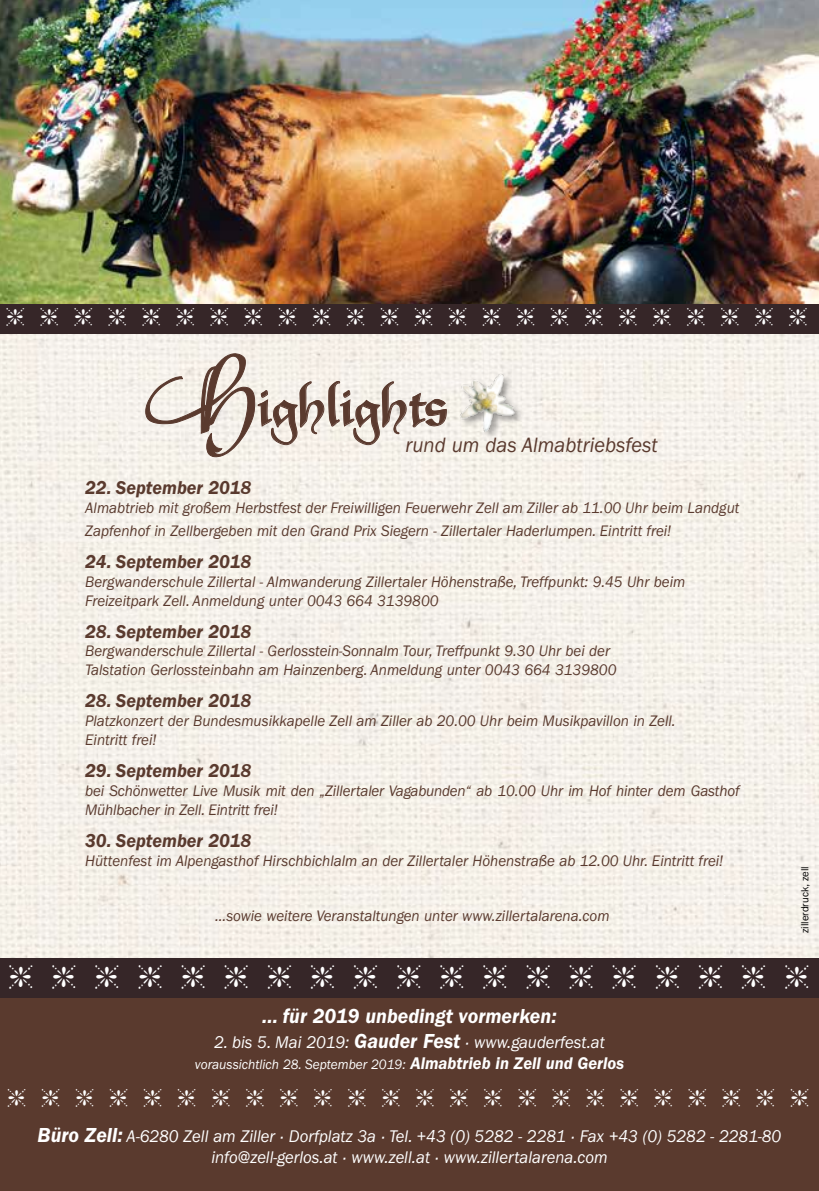
<style>
.page{position:relative;width:819px;height:1191px;background:#fff}
.page>*{position:absolute;margin:0;border:0;box-sizing:border-box;transform-origin:0 0}
.t1{font:51.98px "Xmas Terpiece Swashes";color:#5a3a2e;scale:.9 1}
.t2{font:italic 21.53px "Franklin Gothic LT";color:#5a3a2e;scale:.95 1}
.t3{font:italic 600 21px "Franklin Gothic LT";color:#fff;scale:.95 1}
.t4{font:italic 600 19.25px "Franklin Gothic LT";color:#5a3a2e;scale:.95 1}
.t5{font:italic 17.5px/21px "Franklin Gothic LT";color:#fff;text-align:center;scale:.95 1}
.t6{font:italic 15.75px/18.9px "Franklin Gothic LT";color:#5a3a2e;scale:.95 1}
.t7{font:italic 14px "Franklin Gothic LT";color:#fff;scale:.95 1}
.t8{font:10.5px "Franklin Gothic LT";color:#000}
.s1{font-size:72.1px}
.s2{font-weight:600;font-size:21px}
.s3{font-weight:600;font-size:17.5px}
</style>
<div class="page">
<img style="left:0;top:334px;width:819px;height:624px">
<div style="left:0;top:975px;width:819px;height:216px;background:#5a3a2e"></div>
<svg style="left:145px;top:353px;width:302px;height:105px"></svg>
<div style="left:459px;top:373px;width:65px;height:67px;background:#000;opacity:.35"></div>
<img style="left:458px;top:371px;width:58px;height:62px">
<div style="left:0;top:958px;width:819px;height:39px;background:#362628"></div>
<img style="left:0;top:0;width:819px;height:304px">
<div style="left:0;top:304px;width:819px;height:30px;background:#362628"></div>
<h1 class="t1" style="left:145px;top:369px;width:337px"><span class="s1">H</span>ighlights</h1>
<h2 class="t2" style="left:405px;top:432px;width:267px">rund um das Almabtriebsfest</h2>
<p class="t4" style="left:85px;top:477px;width:176px">22. September 2018</p>
<p class="t6" style="left:85px;top:496px;width:690px;line-height:23.1px">Almabtrieb mit großem Herbstfest der Freiwilligen Feuerwehr Zell am Ziller ab 11.00 Uhr beim Landgut<br>Zapfenhof in Zellbergeben mit den Grand Prix Siegern - Zillertaler Haderlumpen. Eintritt frei!</p>
<p class="t4" style="left:85px;top:551px;width:176px">24. September 2018</p>
<p class="t6" style="left:85px;top:572px;width:633px">Bergwanderschule Zillertal - Almwanderung Zillertaler Höhenstraße, Treffpunkt: 9.45 Uhr beim<br>Freizeitpark Zell. Anmeldung unter 0043 664 3139800</p>
<p class="t4" style="left:85px;top:620px;width:176px">28. September 2018</p>
<p class="t6" style="left:85px;top:642px;width:560px">Bergwanderschule Zillertal - Gerlosstein-Sonnalm Tour, Treffpunkt 9.30 Uhr bei der<br>Talstation Gerlossteinbahn am Hainzenberg. Anmeldung unter 0043 664 3139800</p>
<p class="t4" style="left:85px;top:690px;width:176px">28. September 2018</p>
<p class="t6" style="left:85px;top:711px;width:623px">Platzkonzert der Bundesmusikkapelle Zell am Ziller ab 20.00 Uhr beim Musikpavillon in Zell.<br>Eintritt frei!</p>
<p class="t4" style="left:85px;top:759px;width:176px">29. September 2018</p>
<p class="t6" style="left:85px;top:781px;width:690px">bei Schönwetter Live Musik mit den „Zillertaler Vagabunden“ ab 10.00 Uhr im Hof hinter dem Gasthof<br>Mühlbacher in Zell. Eintritt frei!</p>
<p class="t4" style="left:85px;top:829px;width:176px">30. September 2018</p>
<p class="t6" style="left:85px;top:851px;width:673px">Hüttenfest im Alpengasthof Hirschbichlalm an der Zillertaler Höhenstraße ab 12.00 Uhr. Eintritt frei!</p>
<p class="t6" style="left:215px;top:906px;width:417px">...sowie weitere Veranstaltungen unter www.zillertalarena.com</p>
<p class="t8" style="left:798px;top:933px;width:69px;rotate:-90deg">zillerdruck, zell</p>
<h3 class="t3" style="left:262px;top:1004px;width:311px">... für 2019 unbedingt vormerken:</h3>
<p class="t5" style="left:214px;top:1032px;width:412px">2. bis 5. Mai 2019: <span class="s2">Gauder Fest</span> · www.gauderfest.at</p>
<p class="t7" style="left:195px;top:1057px;width:453px">voraussichtlich 28. September 2019: <span class="s3">Almabtrieb in Zell und Gerlos</span></p>
<p class="t5" style="left:38px;top:1126px;width:784px"><span class="s2">Büro Zell:</span> A-6280 Zell am Ziller · Dorfplatz 3a · Tel. +43 (0) 5282 - 2281 · Fax +43 (0) 5282 - 2281-80 info@zell-gerlos.at · www.zell.at · www.zillertalarena.com</p>
</div>
